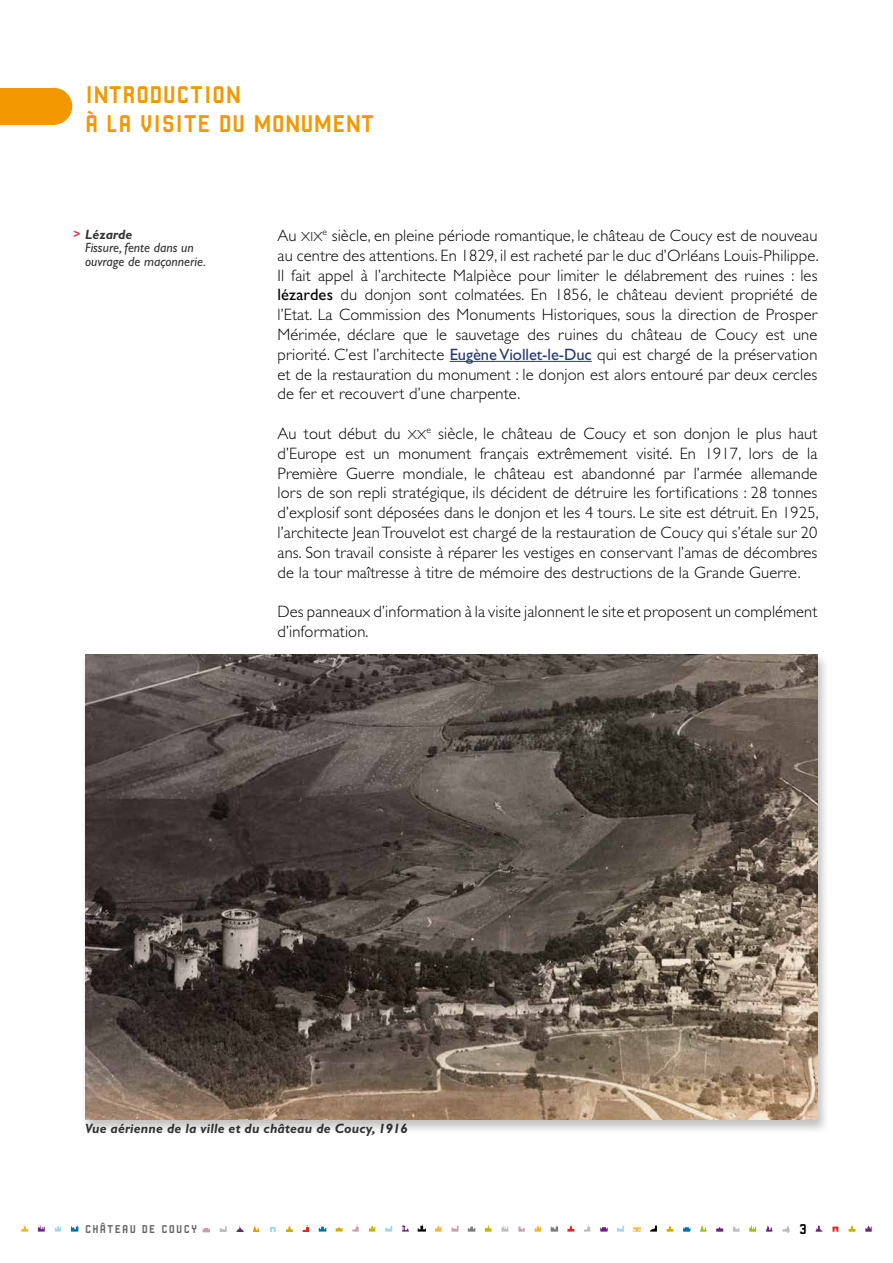
<style>
.page{position:relative;width:893px;height:1263px;background:#fff}
.page>*{position:absolute;margin:0;border:0;box-sizing:border-box;transform-origin:0 0}
.t1{font:25.5px/28.5px "Robust CMN";letter-spacing:.01em;color:#f39800}
.t2{font:300 16.5px/19.8px "Gill Sans";letter-spacing:.01em;color:#000;text-align:justify}
.t3{font:15px "Robust CMN";color:#000}
.t4{font:italic 700 13.5px "Gill Sans";letter-spacing:.01em;color:#000}
.t5{font:italic 13.5px/13.5px "Gill Sans";color:#000}
.t6{font:12px "Robust CMN";letter-spacing:.1em;color:#646567}
.t7{font:700 12px "Gill Sans";color:#cd071e}
.s1{font-family:"Gill Sans Light SC800";font-weight:400;font-size:13.2px}
.s2{font-weight:400}
.s3{font-weight:400;color:#253776}
</style>
<div class="page">
<div style="left:0;top:88px;width:54px;height:37px;background:#f39800"></div>
<div style="left:35px;top:88px;width:37px;height:37px;background:#f39800;border-radius:50%"></div>
<hr style="left:450px;top:361px;width:142px;height:1px;background:#253776">
<div style="left:80px;top:652px;width:750px;height:482px;background:#000;opacity:.25"></div>
<img style="left:85px;top:654px;width:732px;height:465px">
<svg style="left:402px;top:1225px;width:7px;height:6px"></svg>
<svg style="left:369px;top:1225px;width:6px;height:6px"></svg>
<svg style="left:385px;top:1226px;width:7px;height:5px"></svg>
<svg style="left:435px;top:1225px;width:6px;height:6px"></svg>
<svg style="left:352px;top:1224px;width:7px;height:7px"></svg>
<svg style="left:319px;top:1226px;width:7px;height:5px"></svg>
<svg style="left:418px;top:1224px;width:8px;height:7px"></svg>
<svg style="left:832px;top:1226px;width:7px;height:6px"></svg>
<svg style="left:683px;top:1227px;width:7px;height:5px"></svg>
<svg style="left:700px;top:1225px;width:6px;height:7px"></svg>
<svg style="left:816px;top:1226px;width:6px;height:6px"></svg>
<svg style="left:865px;top:1225px;width:7px;height:7px"></svg>
<svg style="left:666px;top:1225px;width:7px;height:7px"></svg>
<svg style="left:749px;top:1225px;width:7px;height:7px"></svg>
<svg style="left:848px;top:1225px;width:7px;height:7px"></svg>
<svg style="left:71px;top:1225px;width:7px;height:6px"></svg>
<svg style="left:55px;top:1225px;width:6px;height:6px"></svg>
<svg style="left:38px;top:1225px;width:7px;height:6px"></svg>
<svg style="left:21px;top:1225px;width:7px;height:6px"></svg>
<svg style="left:567px;top:1225px;width:7px;height:6px"></svg>
<svg style="left:485px;top:1224px;width:7px;height:7px"></svg>
<svg style="left:518px;top:1226px;width:7px;height:5px"></svg>
<svg style="left:600px;top:1227px;width:8px;height:4px"></svg>
<svg style="left:617px;top:1226px;width:7px;height:5px"></svg>
<svg style="left:535px;top:1225px;width:6px;height:6px"></svg>
<svg style="left:650px;top:1225px;width:7px;height:6px"></svg>
<svg style="left:633px;top:1227px;width:8px;height:4px"></svg>
<svg style="left:451px;top:1226px;width:8px;height:5px"></svg>
<svg style="left:335px;top:1227px;width:8px;height:4px"></svg>
<svg style="left:716px;top:1227px;width:7px;height:5px"></svg>
<svg style="left:766px;top:1225px;width:6px;height:7px"></svg>
<svg style="left:468px;top:1226px;width:7px;height:5px"></svg>
<svg style="left:551px;top:1225px;width:7px;height:6px"></svg>
<svg style="left:733px;top:1226px;width:6px;height:6px"></svg>
<svg style="left:584px;top:1224px;width:6px;height:7px"></svg>
<svg style="left:501px;top:1225px;width:7px;height:6px"></svg>
<svg style="left:782px;top:1226px;width:8px;height:7px"></svg>
<svg style="left:236px;top:1225px;width:8px;height:7px"></svg>
<svg style="left:253px;top:1225px;width:6px;height:7px"></svg>
<svg style="left:270px;top:1227px;width:6px;height:5px"></svg>
<svg style="left:286px;top:1225px;width:7px;height:7px"></svg>
<svg style="left:303px;top:1225px;width:6px;height:7px"></svg>
<svg style="left:220px;top:1226px;width:7px;height:6px"></svg>
<svg style="left:202px;top:1228px;width:8px;height:4px"></svg>
<h1 class="t1" style="left:85px;top:80px;width:291px">INTRODUCTION<br>À LA VISITE DU MONUMENT</h1>
<p class="t4" style="left:85px;top:226px;width:49px">Lézarde</p>
<p class="t5" style="left:85px;top:241px;width:123px">Fissure, fente dans un ouvrage de maçonnerie.</p>
<p class="t7" style="left:73px;top:227px;width:9px">&gt;</p>
<p class="t2" style="left:277px;top:226px;width:543px">Au <span class="s1">XIX</span><sup>e</sup> siècle, en pleine période romantique, le château de Coucy est de nouveau au centre des attentions. En 1829, il est racheté par le duc d’Orléans Louis-Philippe.<br>Il fait appel à l’architecte Malpièce pour limiter le délabrement des ruines : les <span class="s2">lézardes</span> du donjon sont colmatées. En 1856, le château devient propriété de l’Etat. La Commission des Monuments Historiques, sous la direction de Prosper Mérimée, déclare que le sauvetage des ruines du château de Coucy est une priorité. C’est l’architecte <span class="s3">Eugène Viollet-le-Duc</span> qui est chargé de la préservation et de la restauration du monument : le donjon est alors entouré par deux cercles de fer et recouvert d’une charpente.</p>
<p class="t2" style="left:277px;top:424px;width:543px">Au tout début du <span class="s1">XX</span><sup>e</sup> siècle, le château de Coucy et son donjon le plus haut d’Europe est un monument français extrêmement visité. En 1917, lors de la Première Guerre mondiale, le château est abandonné par l’armée allemande lors de son repli stratégique, ils décident de détruire les fortifications : 28 tonnes d’explosif sont déposées dans le donjon et les 4 tours. Le site est détruit. En 1925, l’architecte Jean Trouvelot est chargé de la restauration de Coucy qui s’étale sur 20 ans. Son travail consiste à réparer les vestiges en conservant l’amas de décombres de la tour maîtresse à titre de mémoire des destructions de la Grande Guerre.</p>
<p class="t2" style="left:277px;top:602px;width:542px">Des panneaux d’information à la visite jalonnent le site et proposent un complément d’information.</p>
<p class="t4" style="left:85px;top:1120px;width:324px">Vue aérienne de la ville et du château de Coucy, 1916</p>
<p class="t6" style="left:85px;top:1222px;width:114px">CHÂTEAU DE COUCY</p>
<p class="t3" style="left:799px;top:1220px;width:9px">3</p>
</div>
